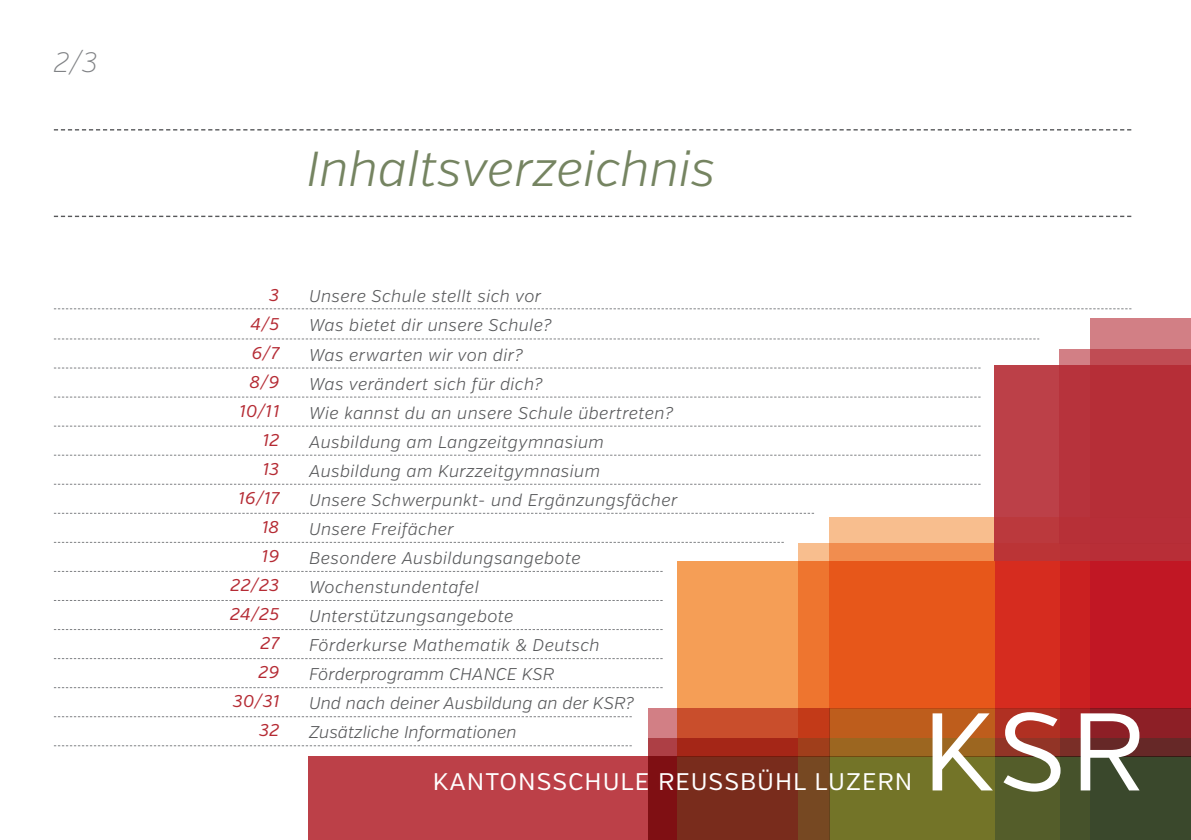
<style>
.page{position:relative;width:1191px;height:840px;background:#fff}
.page>*{position:absolute;margin:0;border:0;box-sizing:border-box;transform-origin:0 0}
.t1{font:110px "Verb";color:#fff}
.t2{font:italic 300 49px "Verb";color:#758461}
.t3{font:italic 200 28px "Verb";color:#808285}
.t4{font:24px "Verb";letter-spacing:.04em;color:#fff}
.t5{font:italic 300 17px "Verb";letter-spacing:.02em;color:#57585a}
.t6{font:italic 300 17px "Verb";color:#57585a}
.t7{font:italic 17px "Verb";letter-spacing:.02em;color:#b52b34}
</style>
<div class="page">
<div style="left:1090px;top:317px;width:101px;height:200px;background:#d27f85"></div>
<div style="left:829px;top:517px;width:261px;height:191px;background:#f8be8e"></div>
<div style="left:648px;top:708px;width:181px;height:131px;background:#d27f85"></div>
<svg style="left:1059px;top:349px;width:132px;height:16px;fill:#c04c54"></svg>
<svg style="left:798px;top:543px;width:196px;height:17px;fill:#f18d4f"></svg>
<div style="left:648px;top:737px;width:149px;height:102px;background:#ad3f45"></div>
<div style="left:994px;top:365px;width:197px;height:195px;background:linear-gradient(to right,#bc3f46,#b42933)"></div>
<svg style="left:994px;top:560px;width:197px;height:195px"></svg>
<svg style="left:677px;top:560px;width:317px;height:195px"></svg>
<svg style="left:308px;top:756px;width:369px;height:83px;fill:#bc4048"></svg>
<div style="left:994px;top:755px;width:197px;height:84px;background:linear-gradient(to right,#575f2a,#32422d)"></div>
<svg style="left:677px;top:755px;width:317px;height:84px;fill:#737428"></svg>
<svg style="left:54px;top:215px;width:1077px;height:2px"></svg>
<svg style="left:54px;top:338px;width:985px;height:1px"></svg>
<svg style="left:54px;top:308px;width:1077px;height:1px"></svg>
<svg style="left:54px;top:367px;width:926px;height:1px"></svg>
<svg style="left:54px;top:396px;width:926px;height:1px"></svg>
<svg style="left:54px;top:425px;width:926px;height:1px"></svg>
<svg style="left:54px;top:454px;width:926px;height:1px"></svg>
<svg style="left:54px;top:483px;width:926px;height:1px"></svg>
<svg style="left:54px;top:512px;width:760px;height:1px"></svg>
<svg style="left:54px;top:541px;width:730px;height:1px"></svg>
<svg style="left:54px;top:716px;width:578px;height:1px"></svg>
<svg style="left:54px;top:745px;width:578px;height:1px"></svg>
<svg style="left:54px;top:129px;width:1077px;height:1px"></svg>
<p class="t3" style="left:54px;top:45px;width:46px">2/3</p>
<p class="t2" style="left:306px;top:140px;width:410px">Inhaltsverzeichnis</p>
<p class="t7" style="left:269px;top:284px;width:12px">3</p>
<p class="t7" style="left:250px;top:313px;width:30px">4/5</p>
<p class="t7" style="left:252px;top:342px;width:29px">6/7</p>
<p class="t7" style="left:249px;top:371px;width:31px">8/9</p>
<p class="t7" style="left:239px;top:400px;width:41px">10/11</p>
<p class="t7" style="left:263px;top:429px;width:18px">12</p>
<p class="t7" style="left:263px;top:458px;width:18px">13</p>
<p class="t7" style="left:239px;top:487px;width:42px">16/17</p>
<p class="t7" style="left:262px;top:516px;width:19px">18</p>
<p class="t7" style="left:262px;top:545px;width:19px">19</p>
<p class="t7" style="left:231px;top:574px;width:50px">22/23</p>
<p class="t7" style="left:230px;top:603px;width:51px">24/25</p>
<p class="t7" style="left:260px;top:632px;width:20px">27</p>
<p class="t7" style="left:258px;top:661px;width:22px">29</p>
<p class="t7" style="left:233px;top:690px;width:48px">30/31</p>
<p class="t7" style="left:259px;top:719px;width:22px">32</p>
<p class="t5" style="left:309px;top:286px;width:234px">Unsere Schule stellt sich vor</p>
<p class="t5" style="left:309px;top:315px;width:244px">Was bietet dir unsere Schule?</p>
<p class="t5" style="left:309px;top:344px;width:215px">Was erwarten wir von dir?</p>
<p class="t5" style="left:309px;top:373px;width:235px">Was verändert sich für dich?</p>
<p class="t5" style="left:309px;top:402px;width:365px">Wie kannst du an unsere Schule übertreten?</p>
<p class="t5" style="left:309px;top:431px;width:296px">Ausbildung am Langzeitgymnasium</p>
<p class="t5" style="left:309px;top:460px;width:293px">Ausbildung am Kurzzeitgymnasium</p>
<p class="t5" style="left:309px;top:489px;width:370px">Unsere Schwerpunkt- und Ergänzungsfächer</p>
<p class="t5" style="left:309px;top:518px;width:146px">Unsere Freifächer</p>
<p class="t5" style="left:309px;top:547px;width:273px">Besondere Ausbildungsangebote</p>
<p class="t5" style="left:309px;top:576px;width:171px">Wochenstundentafel</p>
<p class="t5" style="left:309px;top:605px;width:206px">Unterstützungsangebote</p>
<p class="t5" style="left:309px;top:634px;width:292px">Förderkurse Mathematik &amp; Deutsch</p>
<p class="t6" style="left:309px;top:663px;width:247px">Förderprogramm CHANCE KSR</p>
<p class="t6" style="left:309px;top:692px;width:326px">Und nach deiner Ausbildung an der KSR?</p>
<p class="t6" style="left:309px;top:721px;width:209px">Zusätzliche Informationen</p>
<p class="t4" style="left:433px;top:767px;width:481px">KANTONSSCHULE REUSSBÜHL LUZERN</p>
<p class="t1" style="left:922px;top:685px;width:225px">KSR</p>
</div>
